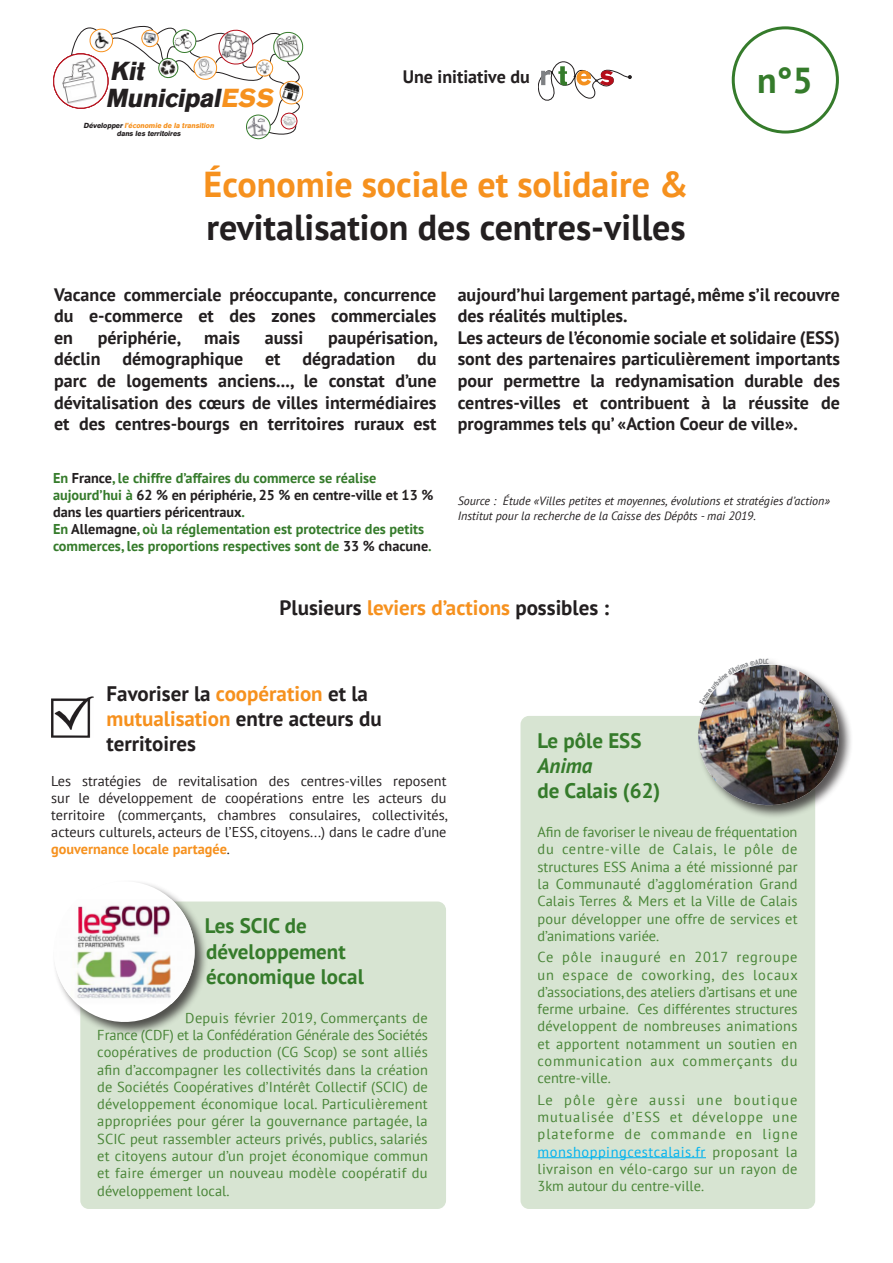
<style>
.page{position:relative;width:893px;height:1263px;background:#fff}
.page>*{position:absolute;margin:0;border:0;box-sizing:border-box;transform-origin:0 0}
.t1{font:700 36px "PT Sans";color:#231f20}
.t2{font:700 36px "PT Sans";color:#f6911e}
.t3{font:700 36px "PT Sans";color:#357b2b}
.t4{font:italic 700 25.95px/27.2px "AG Old Face";color:#231f20}
.t5{font:700 21px/25.2px "PT Sans";color:#231f20}
.t6{font:700 21px/25.2px "PT Sans";color:#357b2b}
.t7{font:700 18px/21.6px "PT Sans";color:#231f20;text-align:justify}
.Texte_courant{font:14.4px/17.2px "PT Sans";letter-spacing:.02em;color:#498537;text-align:justify}
.t8{font:14.25px/17.1px "PT Sans";color:#231f20;text-align:justify}
.t9{font:700 14.25px/17.1px "PT Sans";color:#231f20}
.t10{font:700 14.25px/17.1px "PT Sans";color:#357b2b}
.t11{font:italic 12px/14.4px "PT Sans";color:#231f20}
.t12{font:italic 700 7.35px/8.2px "AG Old Face";color:#231f20;text-align:center}
.s1{color:#f6911e}
.s2{color:#357b2b}
.s3{color:#231f20}
.s4{font-weight:700;color:#f6911e}
.s5{font-style:italic}
.s6{color:#00b3ef}
</style>
<div class="page">
<svg style="left:538px;top:62px;width:94px;height:39px"></svg>
<svg style="left:53px;top:25px;width:251px;height:114px"></svg>
<div style="left:732px;top:26px;width:107px;height:108px;border:3px solid #357b2b;border-radius:50%"></div>
<div style="left:520px;top:716px;width:295px;height:493px;background:#d7e4d2;border-radius:9px"></div>
<hr style="left:537px;top:1157px;width:169px;height:1px;background:#00b3ef">
<div style="left:696px;top:657px;width:157px;height:162px;background:#231f20;opacity:.75"></div>
<img style="left:51px;top:696px;width:43px;height:41px">
<div style="left:80px;top:901px;width:366px;height:308px;background:#d7e4d2;border-radius:9px"></div>
<div style="left:52px;top:879px;width:157px;height:157px;background:#231f20;opacity:.75"></div>
<svg style="left:52px;top:879px;width:152px;height:153px"></svg>
<img style="left:52px;top:899px;width:150px;height:105px">
<img style="left:696px;top:657px;width:153px;height:158px">
<p class="t4" style="left:105px;top:57px;width:174px">Kit<br>Municipal<span class="s1">ESS</span></p>
<p class="t7" style="left:403px;top:66px;width:129px">Une initiative du</p>
<p class="t3" style="left:757px;top:57px;width:57px">n°5</p>
<p class="t12" style="left:83px;top:121px;width:134px">Développer <span class="s1">l’économie de la transition </span>dans les territoires</p>
<p class="t2" style="left:204px;top:160px;width:486px">Économie sociale et solidaire &amp;</p>
<p class="t1" style="left:206px;top:203px;width:481px">revitalisation des centres-villes</p>
<p class="t7" style="left:54px;top:283px;width:384px">Vacance commerciale préoccupante, concurrence du e-commerce et des zones commerciales en</p>
<p class="t7" style="left:54px;top:326px;width:385px;text-indent:274px">paupérisation, déclin démographique et dégradation du parc de logements anciens..., le constat d’une dévitalisation des cœurs de villes intermédiaires et des centres-bourgs en territoires ruraux est</p>
<p class="t7" style="left:98px;top:326px;width:85px">périphérie,</p>
<p class="t7" style="left:204px;top:326px;width:37px">mais</p>
<p class="t7" style="left:265px;top:326px;width:40px">aussi</p>
<p class="t9" style="left:53px;top:469px;width:382px"><span class="s2">En</span> France<span class="s2">, le chiffre d’affaires du commerce se réalise aujourd’hui à</span> 62 % en périphérie, 25 % en centre-ville et 13 % dans les quartiers péricentraux<span class="s2">.</span></p>
<p class="t10" style="left:53px;top:520px;width:380px">En <span class="s3">Allemagne</span>, où la réglementation est protectrice des petits commerces, les proportions respectives sont de <span class="s3">33 % chacune</span>.</p>
<p class="t7" style="left:458px;top:283px;width:384px">aujourd’hui largement partagé, même s’il recouvre des réalités multiples.</p>
<p class="t7" style="left:458px;top:326px;width:384px">Les acteurs de l’économie sociale et solidaire (ESS) sont des partenaires particulièrement importants pour permettre la redynamisation durable des centres-villes et contribuent à la réussite de programmes tels qu’ «Action Coeur de ville».</p>
<p class="t11" style="left:458px;top:494px;width:374px">Source : Étude «Villes petites et moyennes, évolutions et stratégies d’action»<br>Institut pour la recherche de la Caisse des Dépôts - mai 2019.</p>
<p class="t5" style="left:280px;top:595px;width:331px">Plusieurs <span class="s1">leviers d’actions</span> possibles :</p>
<p class="t5" style="left:107px;top:681px;width:277px">Favoriser la <span class="s1">coopération</span> et la <span class="s1">mutualisation</span> entre acteurs du territoires</p>
<p class="t8" style="left:51px;top:772px;width:398px">Les stratégies de revitalisation des centres-villes reposent sur le développement de coopérations entre les acteurs du territoire (commerçants, chambres consulaires, collectivités, acteurs culturels, acteurs de l’ESS, citoyens...) dans le cadre d’une <span class="s4">gouvernance locale partagée</span>.</p>
<p class="t6" style="left:205px;top:913px;width:161px">Les SCIC de développement économique local</p>
<p class="Texte_courant" style="left:97px;top:1009px;width:332px;text-indent:88px">Depuis février 2019, Commerçants de France (CDF) et la Confédération Générale des Sociétés coopératives de production (CG Scop) se sont alliés afin d’accompagner les collectivités dans la création de Sociétés Coopératives d’Intérêt Collectif (SCIC) de développement économique local. Particulièrement appropriées pour gérer la gouvernance partagée, la SCIC peut rassembler acteurs privés, publics, salariés et citoyens autour d’un projet économique commun et faire émerger un nouveau modèle coopératif du développement local.</p>
<p class="t6" style="left:537px;top:727px;width:124px">Le pôle ESS<br><span class="s5">Anima<br></span>de Calais (62)</p>
<p class="Texte_courant" style="left:537px;top:823px;width:262px">Afin de favoriser le niveau de fréquentation du centre-ville de Calais, le pôle de structures ESS Anima a été missionné par la Communauté d’agglomération Grand Calais Terres &amp; Mers et la Ville de Calais pour développer une offre de services et d’animations variée.</p>
<p class="Texte_courant" style="left:537px;top:948px;width:262px">Ce pôle inauguré en 2017 regroupe un espace de coworking, des locaux d’associations, des ateliers d’artisans et une ferme urbaine. Ces différentes structures développent de nombreuses animations et apportent notamment un soutien en communication aux commerçants du centre-ville.</p>
<p class="Texte_courant" style="left:537px;top:1091px;width:262px">Le pôle gère aussi une boutique mutualisée d’ESS et développe une plateforme de commande en ligne <span class="s6">monshoppingcestcalais.fr</span></p>
<p class="Texte_courant" style="left:537px;top:1143px;width:262px;text-indent:175px">proposant la livraison en vélo-cargo sur un rayon de 3km autour du centre-ville.</p>
</div>
